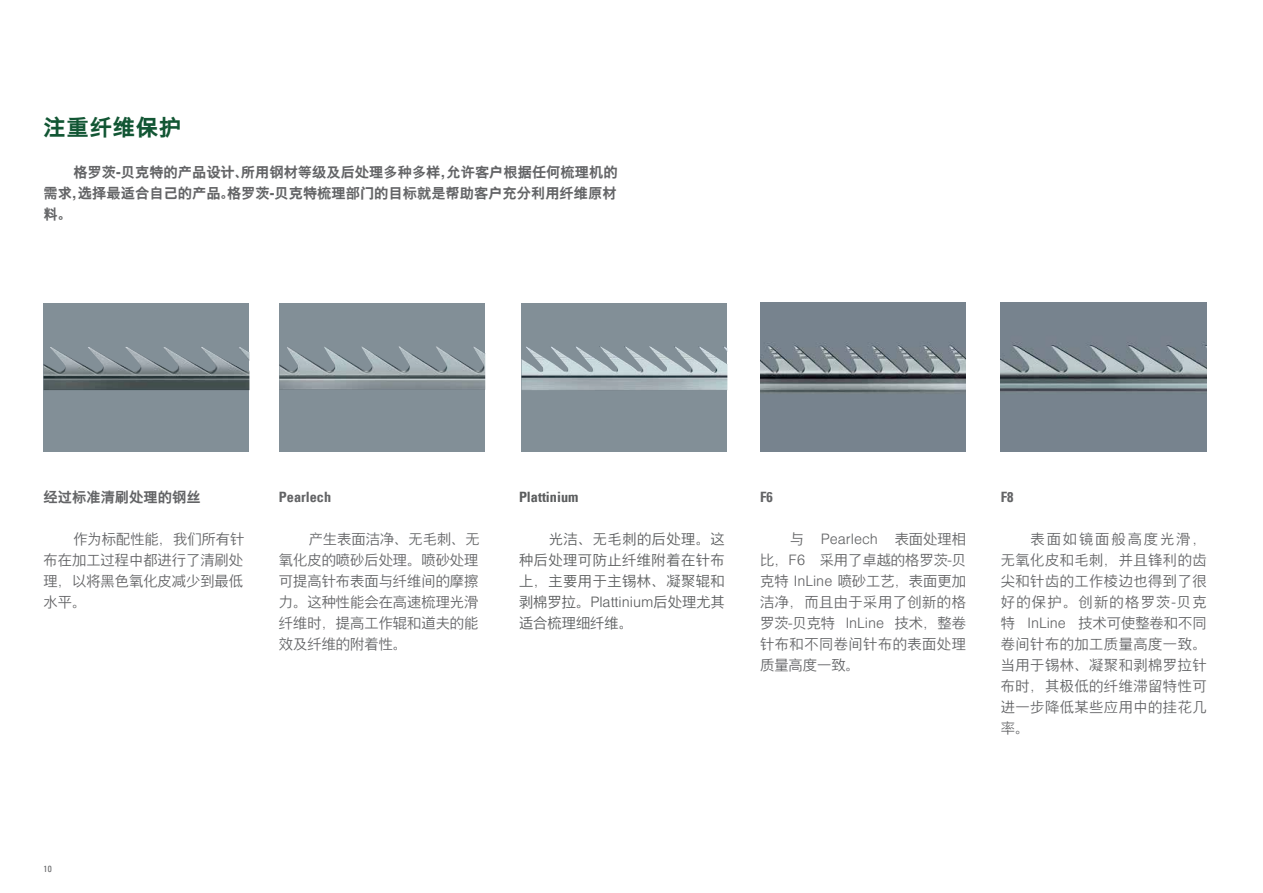
<style>
.page{position:relative;width:1263px;height:893px;background:#fff}
.page>*{position:absolute;margin:0;border:0;box-sizing:border-box;transform-origin:0 0}
.t1{font:700 22.5px "Nimbus Sans Global";letter-spacing:.025em;color:#125634}
.t2{font:300 14.25px/21px "Nimbus Sans Global";color:#636466;text-align:justify}
.t3{font:700 14.25px/21px "Nimbus Sans Global";color:#636466;text-align:justify}
.t4{font:300 14.25px/21px "Nimbus Sans Global";color:#5b5d5e;text-align:justify}
.t5{font:14.25px "Univers Com 67 Bold Cond";color:#636466}
.t6{font:14.25px "Univers Com 67 Bold Cond";color:#5b5d5e}
.t7{font:condensed 9px "Univers Com 57";color:#636466}
</style>
<div class="page">
<div style="left:279px;top:303px;width:206px;height:149px;background:#828f97"></div>
<img style="left:279px;top:346px;width:206px;height:44px">
<div style="left:44px;top:303px;width:205px;height:149px;background:#828f97"></div>
<img style="left:44px;top:347px;width:205px;height:43px">
<div style="left:522px;top:303px;width:205px;height:149px;background:#828f97"></div>
<img style="left:522px;top:346px;width:205px;height:44px">
<img style="left:760px;top:303px;width:206px;height:149px">
<img style="left:1001px;top:303px;width:205px;height:149px">
<h1 class="t1" style="left:44px;top:114px;width:139px">注重纤维保护</h1>
<p class="t3" style="left:44px;top:161px;width:575px;text-indent:30px">格罗茨-贝克特的产品设计、所用钢材等级及后处理多种多样，允许客户根据任何梳理机的需求，选择最适合自己的产品。格罗茨-贝克特梳理部门的目标就是帮助客户充分利用纤维原材料。</p>
<p class="t3" style="left:44px;top:487px;width:158px">经过标准清刷处理的钢丝</p>
<p class="t2" style="left:44px;top:529px;width:202px;text-indent:30px">作为标配性能，我们所有针布在加工过程中都进行了清刷处理，以将黑色氧化皮减少到最低水平。</p>
<p class="t5" style="left:279px;top:488px;width:54px">Pearlech</p>
<p class="t2" style="left:279px;top:529px;width:202px;text-indent:30px">产生表面洁净、无毛刺、无氧化皮的喷砂后处理。喷砂处理可提高针布表面与纤维间的摩擦力。这种性能会在高速梳理光滑纤维时，提高工作辊和道夫的能效及纤维的附着性。</p>
<p class="t6" style="left:519px;top:489px;width:61px">Plattinium</p>
<p class="t4" style="left:519px;top:529px;width:207px;text-indent:30px">光洁、无毛刺的后处理。这种后处理可防止纤维附着在针布上，主要用于主锡林、凝聚辊和剥棉罗拉。Plattinium后处理尤其适合梳理细纤维。</p>
<p class="t5" style="left:760px;top:489px;width:14px">F6</p>
<p class="t2" style="left:760px;top:529px;width:207px;text-indent:30px">与 Pearlech 表面处理相比，F6 采用了卓越的格罗茨-贝克特 InLine 喷砂工艺，表面更加洁净，而且由于采用了创新的格罗茨-贝克特 InLine 技术，整卷针布和不同卷间针布的表面处理质量高度一致。</p>
<p class="t5" style="left:1001px;top:489px;width:14px">F8</p>
<p class="t2" style="left:1001px;top:529px;width:207px;text-indent:30px">表面如镜面般高度光滑，无氧化皮和毛刺，并且锋利的齿尖和针齿的工作棱边也得到了很好的保护。创新的格罗茨-贝克特 InLine 技术可使整卷和不同卷间针布的加工质量高度一致。当用于锡林、凝聚和剥棉罗拉针布时，其极低的纤维滞留特性可进一步降低某些应用中的挂花几率。</p>
<p class="t7" style="left:44px;top:863px;width:10px">10</p>
</div>
